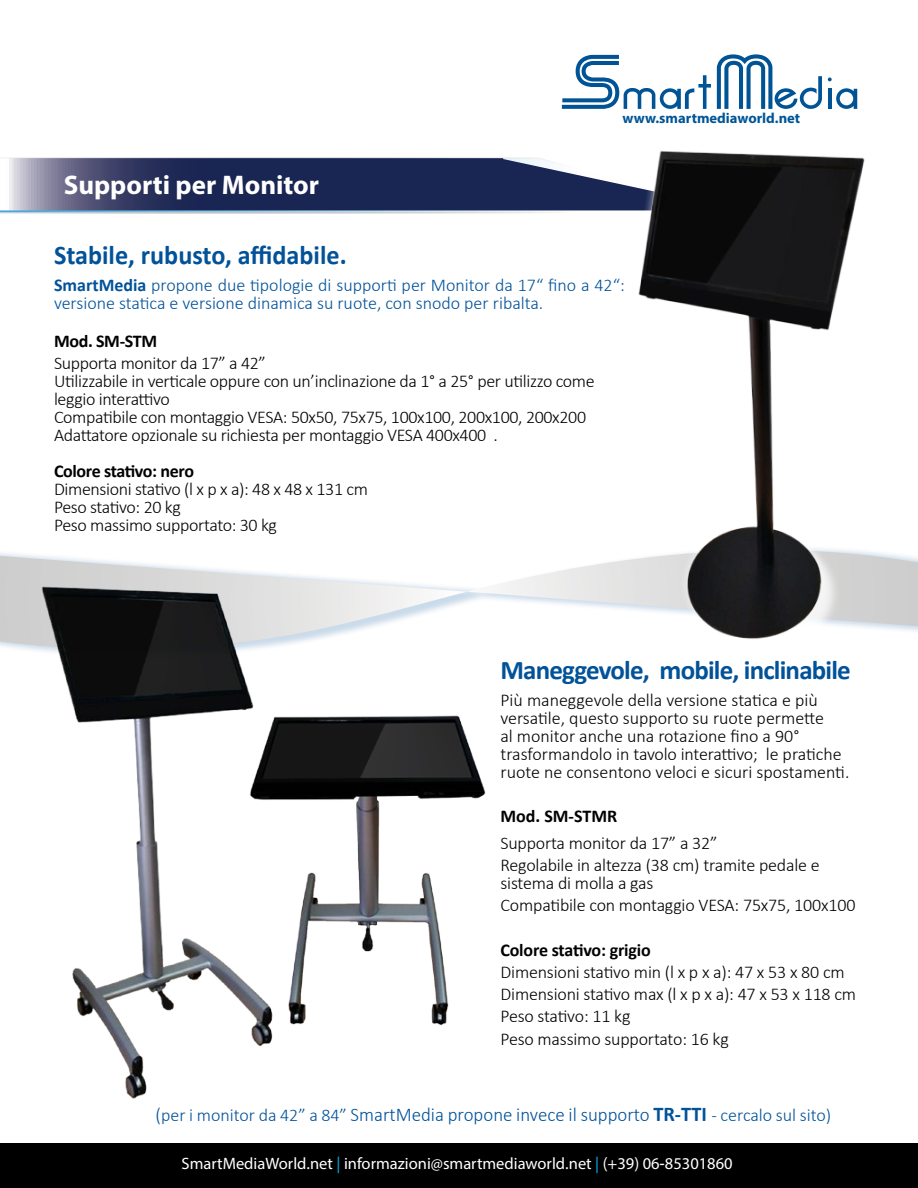
<style>
.page{position:relative;width:918px;height:1188px;background:#fff}
.page>*{position:absolute;margin:0;border:0;box-sizing:border-box;transform-origin:0 0}
.TESTO{font:700 27px "Calibri";letter-spacing:-.03em;color:#025299}
.TESTO-2{font:700 27px "Calibri";color:#025299}
.t1{font:700 27px "Myriad Hebrew";color:#fff}
.TESTO-3{font:300 18px/18px "Calibri";letter-spacing:-.015em;color:#000}
.TESTO-4{font:300 18px/18px "Calibri";color:#025299}
.TESTO-5{font:700 18px "Calibri";letter-spacing:-.02em;color:#000}
.TESTO-6{font:700 18px "Calibri";color:#000}
.t2{font:16.5px "Myriad Hebrew";color:#fff}
.t3{font:700 14.55px "Myriad Pro";color:#005596}
.s1{font-weight:700}
.s2{font-size:19.5px}
.s3{font-weight:700;font-size:21px}
.s4{color:#00aeef}
</style>
<div class="page">
<svg style="left:0;top:157px;width:606px;height:57px;background:#454e73"></svg>
<svg style="left:0;top:553px;width:918px;height:96px"></svg>
<svg style="left:836px;top:88px;width:21px;height:21px"></svg>
<svg style="left:717px;top:54px;width:105px;height:55px"></svg>
<hr style="left:828px;top:88px;width:3px;height:21px;background:#005496">
<svg style="left:828px;top:77px;width:4px;height:4px"></svg>
<svg style="left:562px;top:55px;width:149px;height:54px"></svg>
<img style="left:24px;top:567px;width:263px;height:532px">
<img style="left:240px;top:705px;width:246px;height:339px">
<img style="left:606px;top:151px;width:293px;height:498px">
<div style="left:0;top:1144px;width:918px;height:44px;background:#000"></div>
<p class="t1" style="left:64px;top:170px;width:257px">Supporti per Monitor</p>
<p class="t3" style="left:622px;top:108px;width:179px">www.smartmediaworld.net</p>
<p class="TESTO-2" style="left:54px;top:236px;width:294px">Stabile, rubusto, affidabile.</p>
<p class="TESTO-4" style="left:54px;top:276px;width:572px"><span class="s1">SmartMedia</span> propone due tipologie di supporti per Monitor da 17“ fino a 42“: versione statica e versione dinamica su ruote, con snodo per ribalta.</p>
<p class="TESTO-5" style="left:54px;top:329px;width:105px">Mod. SM-STM</p>
<p class="TESTO-3" style="left:54px;top:354px;width:214px">Supporta monitor da 17” a 42”</p>
<p class="TESTO-3" style="left:54px;top:372px;width:542px">Utilizzabile in verticale oppure con un’inclinazione da 1° a 25° per utilizzo come leggio interattivo</p>
<p class="TESTO-3" style="left:54px;top:408px;width:534px">Compatibile con montaggio VESA: 50x50, 75x75, 100x100, 200x100, 200x200</p>
<p class="TESTO-3" style="left:54px;top:426px;width:445px">Adattatore opzionale su richiesta per montaggio VESA 400x400 .</p>
<p class="TESTO-5" style="left:54px;top:459px;width:142px">Colore stativo: nero</p>
<p class="TESTO-3" style="left:54px;top:480px;width:316px">Dimensioni stativo (l x p x a): 48 x 48 x 131 cm</p>
<p class="TESTO-3" style="left:54px;top:498px;width:128px">Peso stativo: 20 kg</p>
<p class="TESTO-3" style="left:54px;top:516px;width:225px">Peso massimo supportato: 30 kg</p>
<p class="TESTO" style="left:500px;top:651px;width:352px">Maneggevole, mobile, inclinabile</p>
<p class="TESTO-3" style="left:500px;top:690px;width:351px">Più maneggevole della versione statica e più versatile, questo supporto su ruote permette<br>al monitor anche una rotazione fino a 90° trasformandolo in tavolo interattivo; le pratiche ruote ne consentono veloci e sicuri spostamenti.</p>
<p class="TESTO-6" style="left:500px;top:803px;width:118px">Mod. SM-STMR</p>
<p class="TESTO-3" style="left:500px;top:833px;width:219px">Supporta monitor da 17” a 32”</p>
<p class="TESTO-3" style="left:500px;top:856px;width:321px">Regolabile in altezza (38 cm) tramite pedale e sistema di molla a gas</p>
<p class="TESTO-3" style="left:500px;top:896px;width:357px">Compatibile con montaggio VESA: 75x75, 100x100</p>
<p class="TESTO-5" style="left:500px;top:937px;width:152px">Colore stativo: grigio</p>
<p class="TESTO-3" style="left:500px;top:963px;width:346px">Dimensioni stativo min (l x p x a): 47 x 53 x 80 cm</p>
<p class="TESTO-3" style="left:500px;top:985px;width:357px">Dimensioni stativo max (l x p x a): 47 x 53 x 118 cm</p>
<p class="TESTO-3" style="left:500px;top:1007px;width:132px">Peso stativo: 11 kg</p>
<p class="TESTO-3" style="left:500px;top:1029px;width:230px">Peso massimo supportato: 16 kg</p>
<p class="TESTO-4" style="left:156px;top:1105px;width:677px"><span class="s2">(</span>per i monitor da 42” a 84” <span class="s2">SmartMedia propone invece il supporto</span> <span class="s3">TR-TTI</span> - cercalo sul sito)</p>
<p class="t2" style="left:182px;top:1154px;width:553px">SmartMediaWorld.net <span class="s4">|</span> informazioni@smartmediaworld.net <span class="s4">|</span> (+39) 06-85301860</p>
</div>
